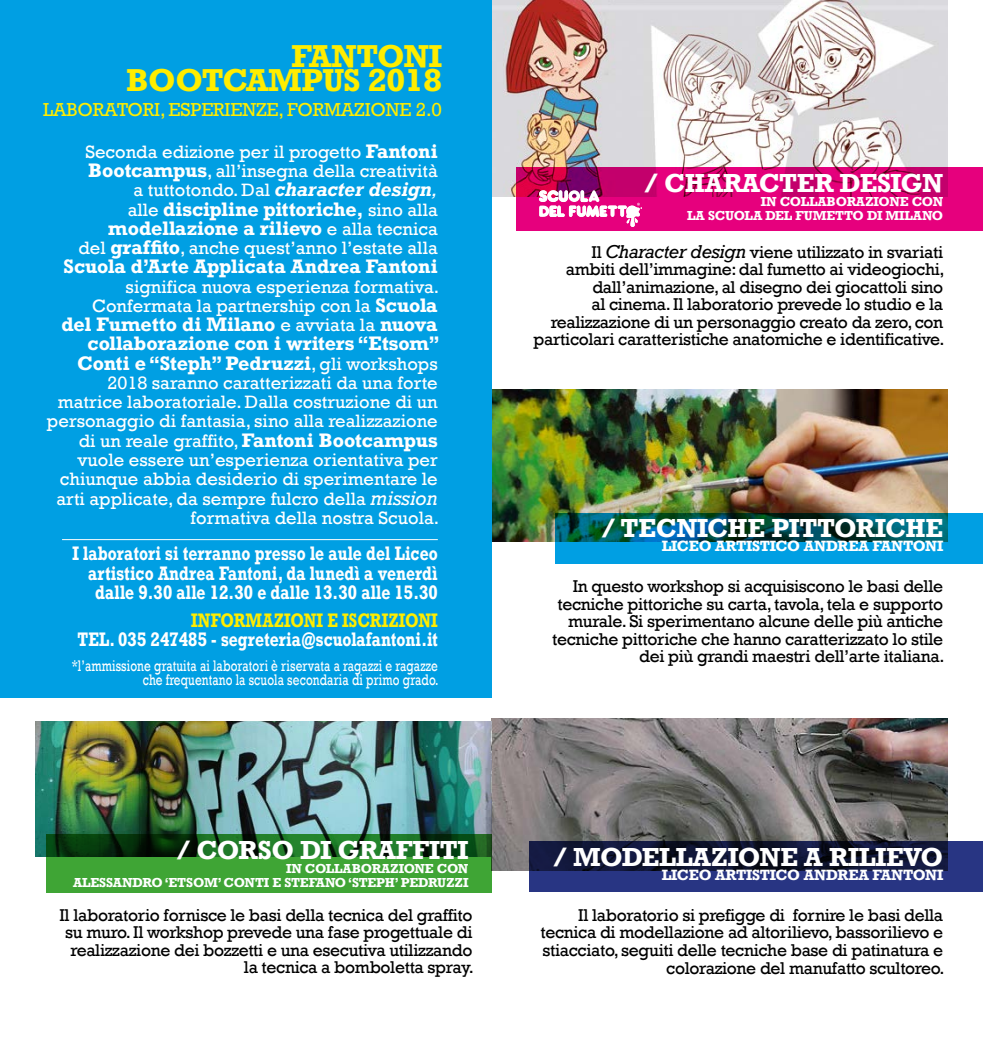
<style>
.page{position:relative;width:983px;height:1042px;background:#fff}
.page>*{position:absolute;margin:0;border:0;box-sizing:border-box;transform-origin:0 0}
.t1{font:700 29.75px/24.5px "Rockwell";letter-spacing:-.01em;color:#ffed00;text-align:right}
.t2{font:700 24.5px "Rockwell";letter-spacing:-.01em;color:#fff}
.t3{font:19.25px "Rockwell";letter-spacing:-.01em;color:#ffed00}
.t4{font:18.38px/19.2px "Rockwell";color:#fff;text-align:right}
.t5{font:700 18.38px/19.2px "Rockwell";letter-spacing:.01em;color:#fff;text-align:right;scale:.8 1}
.t6{font:700 18.38px "Rockwell";letter-spacing:.01em;color:#ffed00;scale:.8 1}
.t7{font:17.5px/17.5px "Rockwell";letter-spacing:-.02em;color:#000;text-align:right}
.t8{font:15.75px/14px "Rockwell";letter-spacing:.01em;color:#fff;text-align:right;scale:.75 1}
.t9{font:700 14px "Rockwell";letter-spacing:-.01em;color:#fff}
.t10{font:700 12.25px/14px "Rockwell";letter-spacing:-.01em;color:#fff;text-align:right}
.s1{font-weight:700}
.s2{font-weight:700;font-style:italic}
.s3{font-style:italic}
</style>
<div class="page">
<img style="left:491px;top:0;width:456px;height:197px">
<img style="left:491px;top:390px;width:456px;height:152px">
<img style="left:491px;top:718px;width:456px;height:152px">
<div style="left:0;top:0;width:491px;height:697px;background:#009fe3"></div>
<svg style="left:516px;top:167px;width:466px;height:64px;background:#d80074"></svg>
<svg style="left:555px;top:512px;width:427px;height:51px;background:#027598"></svg>
<svg style="left:529px;top:841px;width:453px;height:51px;background:#1a2255"></svg>
<img style="left:36px;top:721px;width:456px;height:136px">
<svg style="left:46px;top:834px;width:445px;height:59px;background:#2d8229"></svg>
<hr style="left:62px;top:539px;width:375px;height:1px;background:#fff">
<svg style="left:538px;top:190px;width:103px;height:37px"></svg>
<h1 class="t1" style="left:126px;top:43px;width:317px">FANTONI<br>BOOTCAMPUS 2018</h1>
<p class="t3" style="left:43px;top:98px;width:400px">LABORATORI, ESPERIENZE, FORMAZIONE 2.0</p>
<p class="t4" style="left:63px;top:142px;width:376px">Seconda edizione per il progetto <span class="s1">Fantoni Bootcampus</span>, all’insegna della creatività<br>a tuttotondo. Dal <span class="s2">character design</span><span class="s3">,<br></span>alle <span class="s1">discipline pittoriche,</span> sino alla <span class="s1">modellazione a rilievo</span> e alla tecnica<br>del <span class="s1">graffito</span>, anche quest’anno l’estate alla <span class="s1">Scuola d’Arte Applicata Andrea Fantoni</span></p>
<p class="t4" style="left:47px;top:277px;width:394px">significa nuova esperienza formativa.<br>Confermata la partnership con la <span class="s1">Scuola<br>del Fumetto di Milano</span> e avviata la <span class="s1">nuova collaborazione con i writers “Etsom” Conti e “Steph” Pedruzzi</span>, gli workshops 2018 saranno caratterizzati da una forte matrice laboratoriale. Dalla costruzione di un personaggio di fantasia, sino alla realizzazione di un reale graffito, <span class="s1">Fantoni Bootcampus </span>vuole essere un’esperienza orientativa per chiunque abbia desiderio di sperimentare le arti applicate, da sempre fulcro della <span class="s3">mission </span>formativa della nostra Scuola.</p>
<p class="t5" style="left:72px;top:544px;width:458px">I laboratori si terranno presso le aule del Liceo artistico Andrea Fantoni, da lunedì a venerdì dalle 9.30 alle 12.30 e dalle 13.30 alle 15.30</p>
<p class="t6" style="left:191px;top:608px;width:309px">INFORMAZIONI E ISCRIZIONI</p>
<p class="t5" style="left:77px;top:629px;width:452px">TEL. 035 247485 - segreteria@scuolafantoni.it</p>
<p class="t8" style="left:72px;top:658px;width:491px">*l’ammissione gratuita ai laboratori è riservata a ragazzi e ragazze che frequentano la scuola secondaria di primo grado.</p>
<h2 class="t2" style="left:177px;top:834px;width:293px">/ CORSO DI GRAFFITI</h2>
<p class="t10" style="left:73px;top:861px;width:397px">IN COLLABORAZIONE CON<br>ALESSANDRO ‘ETSOM’ CONTI E STEFANO ‘STEPH’ PEDRUZZI</p>
<p class="t7" style="left:59px;top:906px;width:416px">Il laboratorio fornisce le basi della tecnica del graffito su muro. Il workshop prevede una fase progettuale di realizzazione dei bozzetti e una esecutiva utilizzando la tecnica a bomboletta spray.</p>
<h2 class="t2" style="left:644px;top:167px;width:300px">/ CHARACTER DESIGN</h2>
<p class="t10" style="left:687px;top:194px;width:257px">IN COLLABORAZIONE CON<br>LA SCUOLA DEL FUMETTO DI MILANO</p>
<p class="t7" style="left:533px;top:244px;width:412px">Il <span class="s3">Character design</span> viene utilizzato in svariati<br>ambiti dell’immagine: dal fumetto ai videogiochi, dall’animazione, al disegno dei giocattoli sino<br>al cinema. Il laboratorio prevede lo studio e la realizzazione di un personaggio creato da zero, con particolari caratteristiche anatomiche e identificative.</p>
<h2 class="t2" style="left:602px;top:512px;width:342px">/ TECNICHE PITTORICHE</h2>
<p class="t9" style="left:661px;top:537px;width:283px">LICEO ARTISTICO ANDREA FANTONI</p>
<p class="t7" style="left:552px;top:578px;width:394px">In questo workshop si acquisiscono le basi delle tecniche pittoriche su carta, tavola, tela e supporto murale. Si sperimentano alcune delle più antiche tecniche pittoriche che hanno caratterizzato lo stile dei più grandi maestri dell’arte italiana.</p>
<h2 class="t2" style="left:553px;top:841px;width:391px">/ MODELLAZIONE A RILIEVO</h2>
<p class="t9" style="left:661px;top:865px;width:283px">LICEO ARTISTICO ANDREA FANTONI</p>
<p class="t7" style="left:540px;top:906px;width:405px">Il laboratorio si prefigge di fornire le basi della tecnica di modellazione ad altorilievo, bassorilievo e stiacciato, seguiti delle tecniche base di patinatura e colorazione del manufatto scultoreo.</p>
</div>
